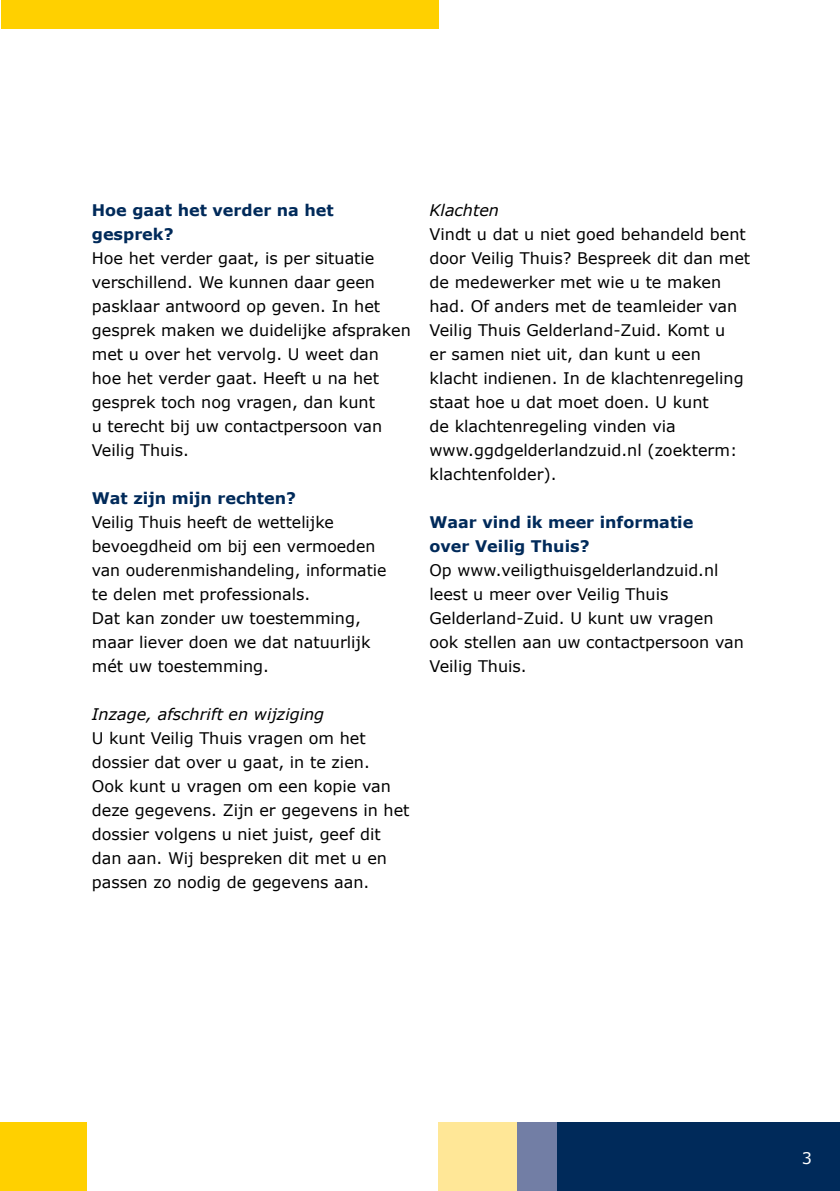
<style>
.page{position:relative;width:840px;height:1191px;background:#fff}
.page>*{position:absolute;margin:0;border:0;box-sizing:border-box;transform-origin:0 0}
.t1{font:16px/24px "Verdana";color:#000}
.t2{font:700 16px/24px "Verdana";color:#002a5a}
.t3{font:italic 16px "Verdana";color:#000}
.t4{font:16px "Verdana";color:#fff}
</style>
<div class="page">
<div style="left:0;top:1123px;width:86px;height:68px;background:#ffd000"></div>
<div style="left:1px;top:0;width:437px;height:28px;background:#ffd000"></div>
<div style="left:557px;top:1123px;width:282px;height:68px;background:#002a5a"></div>
<div style="left:438px;top:1123px;width:79px;height:68px;background:#ffe797"></div>
<div style="left:517px;top:1123px;width:40px;height:68px;background:#727ea5"></div>
<p class="t2" style="left:92px;top:198px;width:243px">Hoe gaat het verder na het gesprek?</p>
<p class="t1" style="left:92px;top:246px;width:320px">Hoe het verder gaat, is per situatie verschillend. We kunnen daar geen pasklaar antwoord op geven. In het gesprek maken we duidelijke afspraken met u over het vervolg. U weet dan hoe het verder gaat. Heeft u na het gesprek toch nog vragen, dan kunt<br>u terecht bij uw contactpersoon van<br>Veilig Thuis.</p>
<p class="t2" style="left:92px;top:486px;width:206px">Wat zijn mijn rechten?</p>
<p class="t1" style="left:92px;top:510px;width:296px">Veilig Thuis heeft de wettelijke bevoegdheid om bij een vermoeden van ouderenmishandeling, informatie te delen met professionals.<br>Dat kan zonder uw toestemming, maar liever doen we dat natuurlijk mét uw toestemming.</p>
<p class="t3" style="left:92px;top:703px;width:234px">Inzage, afschrift en wijziging</p>
<p class="t1" style="left:92px;top:726px;width:319px">U kunt Veilig Thuis vragen om het dossier dat over u gaat, in te zien.<br>Ook kunt u vragen om een kopie van deze gegevens. Zijn er gegevens in het dossier volgens u niet juist, geef dit dan aan. Wij bespreken dit met u en passen zo nodig de gegevens aan.</p>
<p class="t3" style="left:429px;top:199px;width:71px">Klachten</p>
<p class="t1" style="left:429px;top:222px;width:322px">Vindt u dat u niet goed behandeld bent door Veilig Thuis? Bespreek dit dan met de medewerker met wie u te maken had. Of anders met de teamleider van Veilig Thuis Gelderland-Zuid. Komt u<br>er samen niet uit, dan kunt u een klacht indienen. In de klachtenregeling staat hoe u dat moet doen. U kunt<br>de klachtenregeling vinden via www.ggdgelderlandzuid.nl (zoekterm: klachtenfolder).</p>
<p class="t2" style="left:429px;top:510px;width:265px">Waar vind ik meer informatie over Veilig Thuis?</p>
<p class="t1" style="left:429px;top:558px;width:316px">Op www.veiligthuisgelderlandzuid.nl leest u meer over Veilig Thuis<br>Gelderland-Zuid. U kunt uw vragen ook stellen aan uw contactpersoon van<br>Veilig Thuis.</p>
<p class="t4" style="left:801px;top:1146px;width:12px">3</p>
</div>
